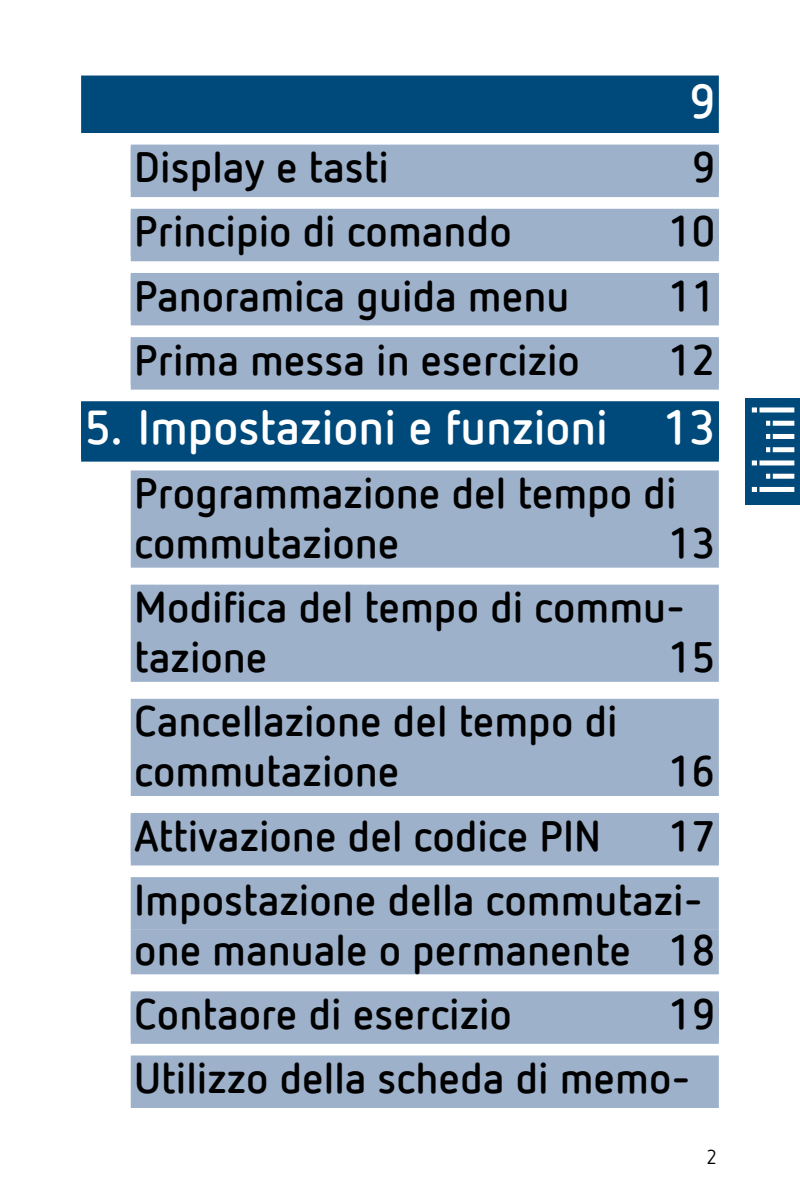
<style>
.page{position:relative;width:800px;height:1200px;background:#fff}
.page>*{position:absolute;margin:0;border:0;box-sizing:border-box;transform-origin:0 0}
.t1{font:700 47.5px "Netto Offc Pro";color:#fff}
.t2{font:700 42.5px/64.2px "Netto Offc Pro";color:#000}
.t3{font:20px "Netto Offc Pro";color:#000}
</style>
<div class="page">
<div style="left:745px;top:398px;width:55px;height:106px;background:#004a7b"></div>
<div style="left:752px;top:407px;width:42px;height:5px;background:#fff"></div>
<div style="left:766px;top:421px;width:28px;height:5px;background:#fff"></div>
<div style="left:766px;top:434px;width:28px;height:5px;background:#fff"></div>
<div style="left:766px;top:447px;width:28px;height:5px;background:#fff"></div>
<div style="left:766px;top:474px;width:28px;height:5px;background:#fff"></div>
<div style="left:752px;top:460px;width:42px;height:5px;background:#fff"></div>
<div style="left:752px;top:487px;width:42px;height:5px;background:#fff"></div>
<hr style="left:757px;top:406px;width:3px;height:92px;background:#004a7b">
<hr style="left:770px;top:419px;width:3px;height:36px;background:#004a7b">
<hr style="left:770px;top:470px;width:3px;height:14px;background:#004a7b">
<div style="left:81px;top:76px;width:638px;height:57px;background:#004a7b"></div>
<div style="left:131px;top:145px;width:588px;height:52px;background:#9db1cb"></div>
<div style="left:131px;top:209px;width:588px;height:52px;background:#9db1cb"></div>
<div style="left:131px;top:273px;width:588px;height:52px;background:#9db1cb"></div>
<div style="left:131px;top:337px;width:588px;height:53px;background:#9db1cb"></div>
<div style="left:81px;top:402px;width:638px;height:60px;background:#004a7b"></div>
<div style="left:81px;top:401px;width:638px;height:58px;background:#004a7b"></div>
<div style="left:131px;top:470px;width:588px;height:53px;background:#9db1cb"></div>
<div style="left:131px;top:523px;width:588px;height:45px;background:#9db1cb"></div>
<div style="left:131px;top:585px;width:588px;height:52px;background:#9db1cb"></div>
<div style="left:131px;top:637px;width:588px;height:45px;background:#9db1cb"></div>
<div style="left:131px;top:699px;width:588px;height:52px;background:#9db1cb"></div>
<div style="left:131px;top:751px;width:588px;height:45px;background:#9db1cb"></div>
<div style="left:131px;top:813px;width:588px;height:52px;background:#9db1cb"></div>
<div style="left:131px;top:877px;width:588px;height:53px;background:#9db1cb"></div>
<div style="left:131px;top:929px;width:588px;height:45px;background:#9db1cb"></div>
<div style="left:131px;top:991px;width:588px;height:53px;background:#9db1cb"></div>
<div style="left:131px;top:1056px;width:588px;height:52px;background:#9db1cb"></div>
<p class="t1" style="left:689px;top:70px;width:28px">9</p>
<p class="t2" style="left:134px;top:133px;width:256px">Display e tasti</p>
<p class="t2" style="left:692px;top:133px;width:25px">9</p>
<p class="t2" style="left:134px;top:197px;width:379px">Principio di comando</p>
<p class="t2" style="left:668px;top:197px;width:49px">10</p>
<p class="t2" style="left:134px;top:262px;width:437px">Panoramica guida menu</p>
<p class="t2" style="left:668px;top:262px;width:49px">11</p>
<p class="t2" style="left:134px;top:326px;width:447px">Prima messa in esercizio</p>
<p class="t2" style="left:668px;top:326px;width:49px">12</p>
<p class="t1" style="left:85px;top:395px;width:632px">5. Impostazioni e funzioni 13</p>
<p class="t2" style="left:134px;top:466px;width:544px;line-height:50px">Programmazione del tempo di commutazione</p>
<p class="t2" style="left:134px;top:509px;width:583px;text-indent:534px">13<br>Modifica del tempo di commu-</p>
<p class="t2" style="left:134px;top:623px;width:135px">tazione</p>
<p class="t2" style="left:668px;top:623px;width:49px">15</p>
<p class="t2" style="left:134px;top:694px;width:485px;line-height:50px">Cancellazione del tempo di commutazione</p>
<p class="t2" style="left:668px;top:737px;width:49px">16</p>
<p class="t2" style="left:134px;top:802px;width:468px">Attivazione del codice PIN</p>
<p class="t2" style="left:134px;top:802px;width:583px;text-align:right">17<br>Impostazione della commutazi-</p>
<p class="t2" style="left:134px;top:916px;width:583px">one manuale o permanente 18<br>Contaore di esercizio</p>
<p class="t2" style="left:134px;top:980px;width:583px;text-indent:534px">19<br>Utilizzo della scheda di memo-</p>
<p class="t3" style="left:707px;top:1144px;width:12px">2</p>
</div>
